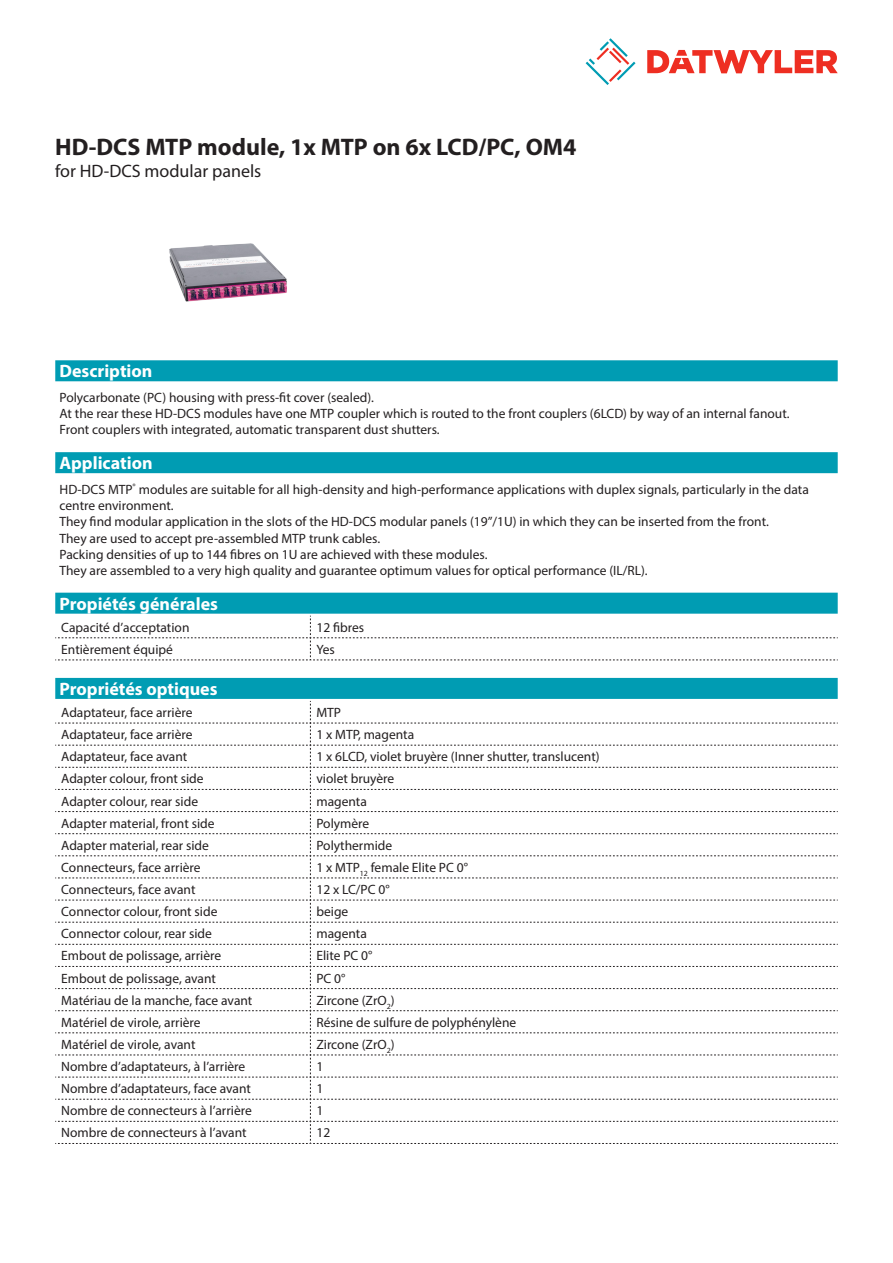
<style>
.page{position:relative;width:893px;height:1263px;background:#fff}
.page>*{position:absolute;margin:0;border:0;box-sizing:border-box;transform-origin:0 0}
.Product_Head{font:700 24px "Myriad Pro";color:#231f20}
.Standard_Head_Proper{font:700 18px "Myriad Pro";color:#fff}
.SubHead{font:18px "Myriad Pro";color:#231f20}
.myriad_light_propert{font:13.5px "Myriad Pro";color:#231f20}
.Standard_text{font:13.5px/16.2px "Myriad Pro";color:#231f20}
</style>
<div class="page">
<svg style="left:586px;top:38px;width:49px;height:47px"></svg>
<svg style="left:647px;top:50px;width:191px;height:23px"></svg>
<img style="left:169px;top:243px;width:118px;height:59px">
<div style="left:55px;top:360px;width:783px;height:21px;background:#009cb3"></div>
<div style="left:55px;top:452px;width:783px;height:21px;background:#009cb3"></div>
<div style="left:55px;top:593px;width:783px;height:21px;background:#009cb3"></div>
<svg style="left:55px;top:616px;width:783px;height:45px"></svg>
<div style="left:55px;top:678px;width:783px;height:21px;background:#009cb3"></div>
<svg style="left:55px;top:701px;width:783px;height:443px"></svg>
<p class="Product_Head" style="left:55px;top:131px;width:523px">HD-DCS MTP module, 1x MTP on 6x LCD/PC, OM4</p>
<p class="SubHead" style="left:55px;top:160px;width:208px">for HD-DCS modular panels</p>
<p class="Standard_Head_Proper" style="left:60px;top:359px;width:94px">Description</p>
<p class="Standard_text" style="left:60px;top:389px;width:732px">Polycarbonate (PC) housing with press-fit cover (sealed).<br>At the rear these HD-DCS modules have one MTP coupler which is routed to the front couplers (6LCD) by way of an internal fanout.<br>Front couplers with integrated, automatic transparent dust shutters.</p>
<p class="Standard_Head_Proper" style="left:60px;top:451px;width:95px">Application</p>
<p class="Standard_text" style="left:60px;top:481px;width:751px">HD-DCS MTP<sup>®</sup> modules are suitable for all high-density and high-performance applications with duplex signals, particularly in the data centre environment.<br>They find modular application in the slots of the HD-DCS modular panels (19”/1U) in which they can be inserted from the front.<br>They are used to accept pre-assembled MTP trunk cables.<br>Packing densities of up to 144 fibres on 1U are achieved with these modules.<br>They are assembled to a very high quality and guarantee optimum values for optical performance (IL/RL).</p>
<p class="Standard_Head_Proper" style="left:60px;top:592px;width:160px">Propiétés générales</p>
<p class="myriad_light_propert" style="left:61px;top:619px;width:130px">Capacité d’acceptation</p>
<p class="myriad_light_propert" style="left:316px;top:619px;width:49px">12 fibres</p>
<p class="myriad_light_propert" style="left:61px;top:641px;width:113px">Entièrement équipé</p>
<p class="myriad_light_propert" style="left:316px;top:641px;width:20px">Yes</p>
<p class="Standard_Head_Proper" style="left:60px;top:677px;width:160px">Propriétés optiques</p>
<p class="myriad_light_propert" style="left:61px;top:704px;width:133px">Adaptateur, face arrière</p>
<p class="myriad_light_propert" style="left:316px;top:704px;width:26px">MTP</p>
<p class="myriad_light_propert" style="left:61px;top:726px;width:133px">Adaptateur, face arrière</p>
<p class="myriad_light_propert" style="left:316px;top:726px;width:99px">1 x MTP, magenta</p>
<p class="myriad_light_propert" style="left:61px;top:748px;width:128px">Adaptateur, face avant</p>
<p class="myriad_light_propert" style="left:316px;top:748px;width:285px">1 x 6LCD, violet bruyère (Inner shutter, translucent)</p>
<p class="myriad_light_propert" style="left:61px;top:770px;width:144px">Adapter colour, front side</p>
<p class="myriad_light_propert" style="left:316px;top:770px;width:79px">violet bruyère</p>
<p class="myriad_light_propert" style="left:61px;top:793px;width:138px">Adapter colour, rear side</p>
<p class="myriad_light_propert" style="left:316px;top:793px;width:52px">magenta</p>
<p class="myriad_light_propert" style="left:61px;top:815px;width:155px">Adapter material, front side</p>
<p class="myriad_light_propert" style="left:316px;top:815px;width:54px">Polymère</p>
<p class="myriad_light_propert" style="left:61px;top:837px;width:149px">Adapter material, rear side</p>
<p class="myriad_light_propert" style="left:316px;top:837px;width:77px">Polythermide</p>
<p class="myriad_light_propert" style="left:61px;top:859px;width:141px">Connecteurs, face arrière</p>
<p class="myriad_light_propert" style="left:316px;top:859px;width:153px">1 x MTP<sub>12</sub> female Elite PC 0°</p>
<p class="myriad_light_propert" style="left:61px;top:881px;width:136px">Connecteurs, face avant</p>
<p class="myriad_light_propert" style="left:316px;top:881px;width:75px">12 x LC/PC 0°</p>
<p class="myriad_light_propert" style="left:61px;top:903px;width:158px">Connector colour, front side</p>
<p class="myriad_light_propert" style="left:316px;top:903px;width:33px">beige</p>
<p class="myriad_light_propert" style="left:61px;top:925px;width:152px">Connector colour, rear side</p>
<p class="myriad_light_propert" style="left:316px;top:925px;width:52px">magenta</p>
<p class="myriad_light_propert" style="left:61px;top:947px;width:161px">Embout de polissage, arrière</p>
<p class="myriad_light_propert" style="left:316px;top:947px;width:58px">Elite PC 0°</p>
<p class="myriad_light_propert" style="left:61px;top:970px;width:156px">Embout de polissage, avant</p>
<p class="myriad_light_propert" style="left:316px;top:970px;width:31px">PC 0°</p>
<p class="myriad_light_propert" style="left:61px;top:992px;width:193px">Matériau de la manche, face avant</p>
<p class="myriad_light_propert" style="left:316px;top:992px;width:80px">Zircone (ZrO<sub>2</sub>)</p>
<p class="myriad_light_propert" style="left:61px;top:1014px;width:141px">Matériel de virole, arrière</p>
<p class="myriad_light_propert" style="left:316px;top:1014px;width:201px">Résine de sulfure de polyphénylène</p>
<p class="myriad_light_propert" style="left:61px;top:1036px;width:136px">Matériel de virole, avant</p>
<p class="myriad_light_propert" style="left:316px;top:1036px;width:80px">Zircone (ZrO<sub>2</sub>)</p>
<p class="myriad_light_propert" style="left:61px;top:1058px;width:186px">Nombre d’adaptateurs, à l’arrière</p>
<p class="myriad_light_propert" style="left:316px;top:1058px;width:8px">1</p>
<p class="myriad_light_propert" style="left:61px;top:1080px;width:191px">Nombre d’adaptateurs, face avant</p>
<p class="myriad_light_propert" style="left:316px;top:1080px;width:8px">1</p>
<p class="myriad_light_propert" style="left:61px;top:1102px;width:192px">Nombre de connecteurs à l’arrière</p>
<p class="myriad_light_propert" style="left:316px;top:1102px;width:8px">1</p>
<p class="myriad_light_propert" style="left:61px;top:1124px;width:187px">Nombre de connecteurs à l’avant</p>
<p class="myriad_light_propert" style="left:316px;top:1124px;width:15px">12</p>
</div>
